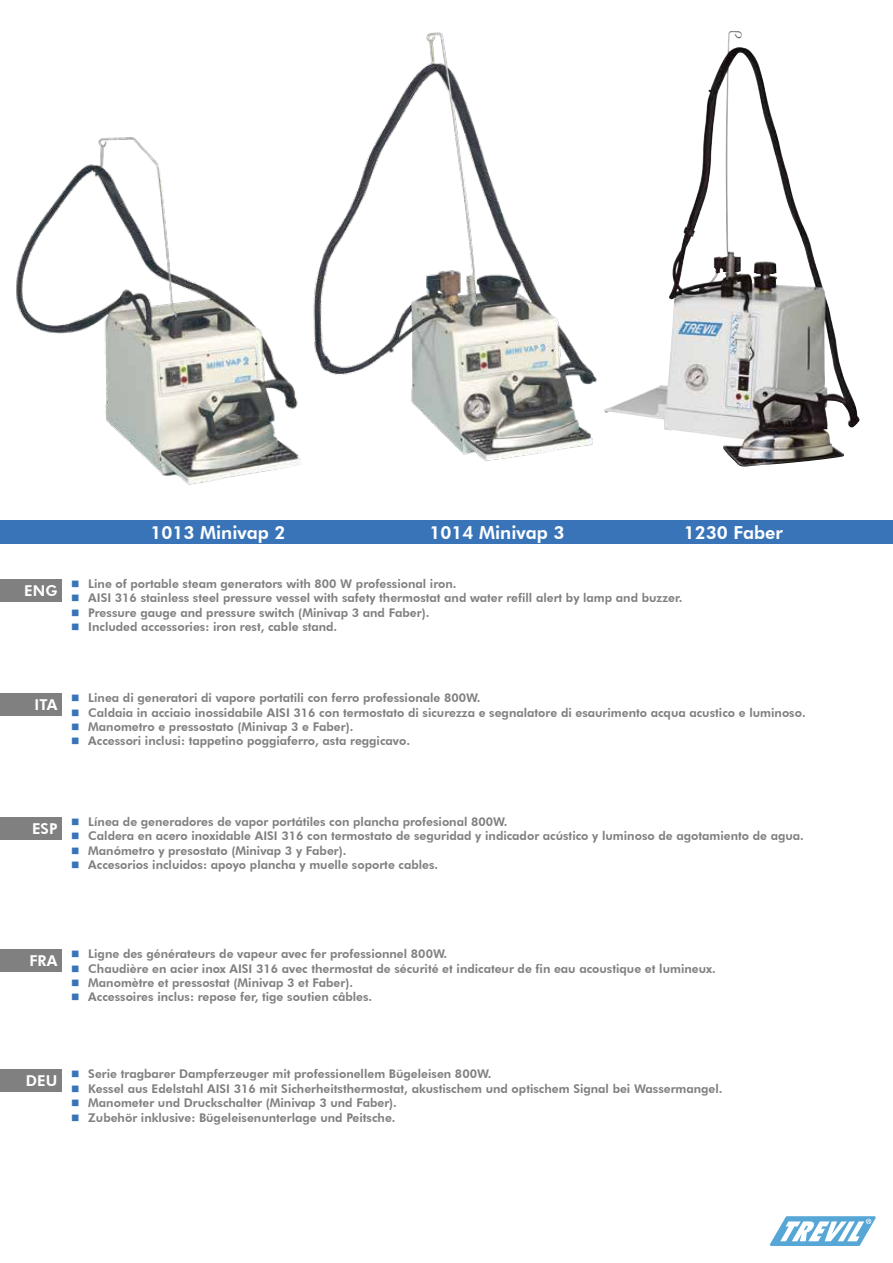
<style>
.page{position:relative;width:893px;height:1263px;background:#fff}
.page>*{position:absolute;margin:0;border:0;box-sizing:border-box;transform-origin:0 0}
.t1{font:800 18px "Futura BT";color:#fff}
.t2{font:800 15px "Futura BT";color:#fff}
.t3{font:800 12px/14.4px "Futura BT";color:#818080}
</style>
<div class="page">
<div style="left:0;top:579px;width:62px;height:23px;background:#818080"></div>
<div style="left:0;top:1069px;width:62px;height:23px;background:#818080"></div>
<div style="left:0;top:693px;width:62px;height:23px;background:#818080"></div>
<div style="left:0;top:949px;width:62px;height:23px;background:#818080"></div>
<div style="left:0;top:817px;width:62px;height:23px;background:#818080"></div>
<div style="left:0;top:520px;width:893px;height:23px;background:#3974b9"></div>
<svg style="left:770px;top:1216px;width:106px;height:30px"></svg>
<img style="left:313px;top:32px;width:285px;height:429px">
<img style="left:16px;top:137px;width:285px;height:348px">
<img style="left:604px;top:32px;width:256px;height:435px">
<h1 class="t1" style="left:151px;top:521px;width:136px">1013 Minivap 2</h1>
<h1 class="t1" style="left:429px;top:521px;width:136px">1014 Minivap 3</h1>
<h1 class="t1" style="left:684px;top:521px;width:101px">1230 Faber</h1>
<p class="t2" style="left:24px;top:581px;width:35px">ENG</p>
<p class="t3" style="left:88px;top:576px;width:596px">Line of portable steam generators with 800 W professional iron.<br>AISI 316 stainless steel pressure vessel with safety thermostat and water refill alert by lamp and buzzer.<br>Pressure gauge and pressure switch (Minivap 3 and Faber).<br>Included accessories: iron rest, cable stand.</p>
<p class="t2" style="left:35px;top:696px;width:24px">ITA</p>
<p class="t2" style="left:32px;top:819px;width:27px">ESP</p>
<p class="t3" style="left:88px;top:691px;width:719px">Linea di generatori di vapore portatili con ferro professionale 800W.<br>Caldaia in acciaio inossidabile AISI 316 con termostato di sicurezza e segnalatore di esaurimento acqua acustico e luminoso.<br>Manometro e pressostato (Minivap 3 e Faber).<br>Accessori inclusi: tappetino poggiaferro, asta reggicavo.</p>
<p class="t3" style="left:88px;top:814px;width:717px">Línea de generadores de vapor portátiles con plancha profesional 800W.<br>Caldera en acero inoxidable AISI 316 con termostato de seguridad y indicador acústico y luminoso de agotamiento de agua.<br>Manómetro y presostato (Minivap 3 y Faber).<br>Accesorios incluidos: apoyo plancha y muelle soporte cables.</p>
<p class="t2" style="left:30px;top:952px;width:29px">FRA</p>
<p class="t2" style="left:26px;top:1072px;width:33px">DEU</p>
<p class="t3" style="left:88px;top:947px;width:629px">Ligne des générateurs de vapeur avec fer professionnel 800W.<br>Chaudière en acier inox AISI 316 avec thermostat de sécurité et indicateur de fin eau acoustique et lumineux.<br>Manomètre et pressostat (Minivap 3 et Faber).<br>Accessoires inclus: repose fer, tige soutien câbles.</p>
<p class="t3" style="left:88px;top:1067px;width:636px">Serie tragbarer Dampferzeuger mit professionellem Bügeleisen 800W.<br>Kessel aus Edelstahl AISI 316 mit Sicherheitsthermostat, akustischem und optischem Signal bei Wassermangel.<br>Manometer und Druckschalter (Minivap 3 und Faber).<br>Zubehör inklusive: Bügeleisenunterlage und Peitsche.</p>
</div>
